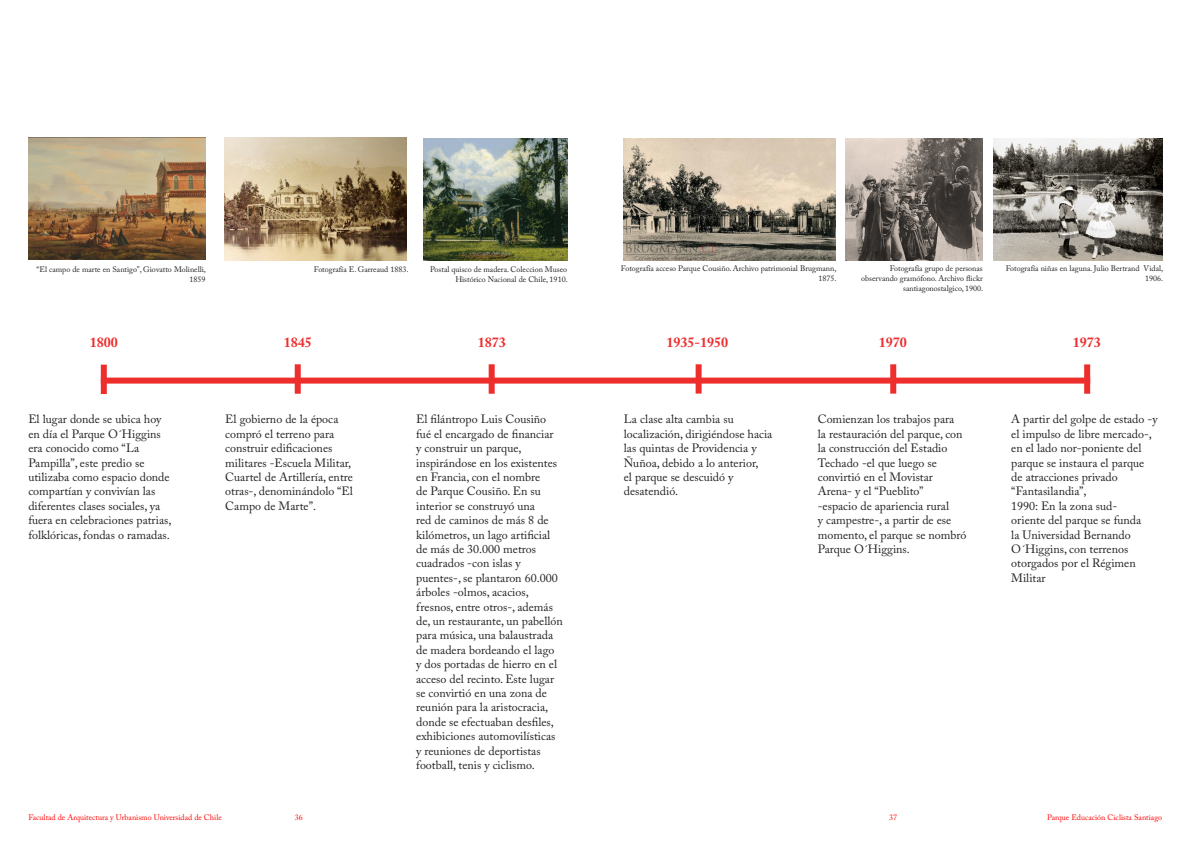
<style>
.page{position:relative;width:1191px;height:842px;background:#fff}
.page>*{position:absolute;margin:0;border:0;box-sizing:border-box;transform-origin:0 0}
.subtitulos{font:700 14px "Adobe Caslon Pro";color:#ee2d2d}
.t1{font:12px/14.4px "Adobe Caslon Pro";color:#231f20}
.referencias{font:8px/9.6px "Adobe Caslon Pro";color:#231f20;text-align:right}
.t2{font:8px "Adobe Caslon Pro";color:#f00}
</style>
<div class="page">
<div style="left:101px;top:378px;width:989px;height:6px;background:#ee2d2d"></div>
<div style="left:101px;top:365px;width:6px;height:29px;background:#ee2d2d"></div>
<div style="left:488px;top:364px;width:6px;height:30px;background:#ee2d2d"></div>
<div style="left:295px;top:364px;width:6px;height:30px;background:#ee2d2d"></div>
<div style="left:695px;top:364px;width:6px;height:30px;background:#ee2d2d"></div>
<div style="left:1084px;top:364px;width:6px;height:30px;background:#ee2d2d"></div>
<div style="left:890px;top:364px;width:6px;height:30px;background:#ee2d2d"></div>
<img style="left:28px;top:137px;width:177px;height:123px">
<img style="left:224px;top:137px;width:182px;height:124px">
<img style="left:423px;top:138px;width:144px;height:123px">
<img style="left:624px;top:138px;width:212px;height:123px">
<img style="left:846px;top:138px;width:136px;height:123px">
<img style="left:993px;top:138px;width:169px;height:123px">
<p class="referencias" style="left:37px;top:265px;width:171px">“El campo de marte en Santigo”, Giovatto Molinelli,<br>1859</p>
<p class="referencias" style="left:314px;top:265px;width:96px">Fotografía E. Garreaud 1883.</p>
<p class="referencias" style="left:430px;top:265px;width:139px">Postal quisco de madera. Coleccion Museo<br>Histórico Nacional de Chile, 1910.</p>
<p class="referencias" style="left:621px;top:264px;width:217px">Fotografía acceso Parque Cousiño. Archivo patrimonial Brugmann,<br>1875.</p>
<p class="referencias" style="left:861px;top:264px;width:124px">Fotografía grupo de personas observando gramófono. Archivo flickr santiagonostalgico, 1900.</p>
<p class="referencias" style="left:1005px;top:264px;width:159px">Fotografía niñas en laguna. Julio Bertrand Vidal,<br>1906.</p>
<p class="subtitulos" style="left:90px;top:334px;width:29px">1800</p>
<p class="subtitulos" style="left:284px;top:334px;width:29px">1845</p>
<p class="subtitulos" style="left:477px;top:334px;width:29px">1873</p>
<p class="subtitulos" style="left:666px;top:334px;width:63px">1935-1950</p>
<p class="subtitulos" style="left:878px;top:334px;width:29px">1970</p>
<p class="subtitulos" style="left:1072px;top:334px;width:29px">1973</p>
<p class="t1" style="left:28px;top:412px;width:145px">El lugar donde se ubica hoy en día el Parque O´Higgins era conocido como “La<br>Pampilla”, este predio se utilizaba como espacio donde compartían y convivían las diferentes clases sociales, ya fuera en celebraciones patrias, folklóricas, fondas o ramadas.</p>
<p class="t1" style="left:225px;top:412px;width:129px">El gobierno de la época compró el terreno para construir edificaciones militares -Escuela Militar,<br>Cuartel de Artillería, entre otras-, denominándolo “El<br>Campo de Marte”.</p>
<p class="t1" style="left:416px;top:412px;width:148px">El filántropo Luis Cousiño fué el encargado de financiar<br>y construir un parque, inspirándose en los existentes en Francia, con el nombre<br>de Parque Cousiño. En su interior se construyó una<br>red de caminos de más 8 de kilómetros, un lago artificial de más de 30.000 metros cuadrados -con islas y puentes-, se plantaron 60.000 árboles -olmos, acacios, fresnos, entre otros-, además de, un restaurante, un pabellón para música, una balaustrada de madera bordeando el lago<br>y dos portadas de hierro en el acceso del recinto. Este lugar se convirtió en una zona de reunión para la aristocracia, donde se efectuaban desfiles, exhibiciones automovilísticas y reuniones de deportistas football, tenis y ciclismo.</p>
<p class="t1" style="left:624px;top:412px;width:150px">La clase alta cambia su localización, dirigiéndose hacia las quintas de Providencia y<br>Ñuñoa, debido a lo anterior,<br>el parque se descuidó y desatendió.</p>
<p class="t1" style="left:817px;top:412px;width:150px">Comienzan los trabajos para<br>la restauración del parque, con la construcción del Estadio<br>Techado -el que luego se convirtió en el Movistar<br>Arena- y el “Pueblito”<br>-espacio de apariencia rural<br>y campestre-, a partir de ese momento, el parque se nombró<br>Parque O´Higgins.</p>
<p class="t1" style="left:1011px;top:412px;width:148px">A partir del golpe de estado -y el impulso de libre mercado-, en el lado nor-poniente del parque se instaura el parque de atracciones privado “Fantasilandia”,</p>
<p class="t1" style="left:1011px;top:498px;width:131px">1990: En la zona sud&shy;oriente del parque se funda la Universidad Bernando<br>O´Higgins, con terrenos otorgados por el Régimen<br>Militar</p>
<p class="t2" style="left:28px;top:812px;width:195px">Facultad de Arquitectura y Urbanismo Universidad de Chile</p>
<p class="t2" style="left:295px;top:812px;width:9px">36</p>
<p class="t2" style="left:889px;top:812px;width:9px">37</p>
<p class="t2" style="left:1047px;top:812px;width:117px">Parque Educación Ciclista Santiago</p>
</div>
